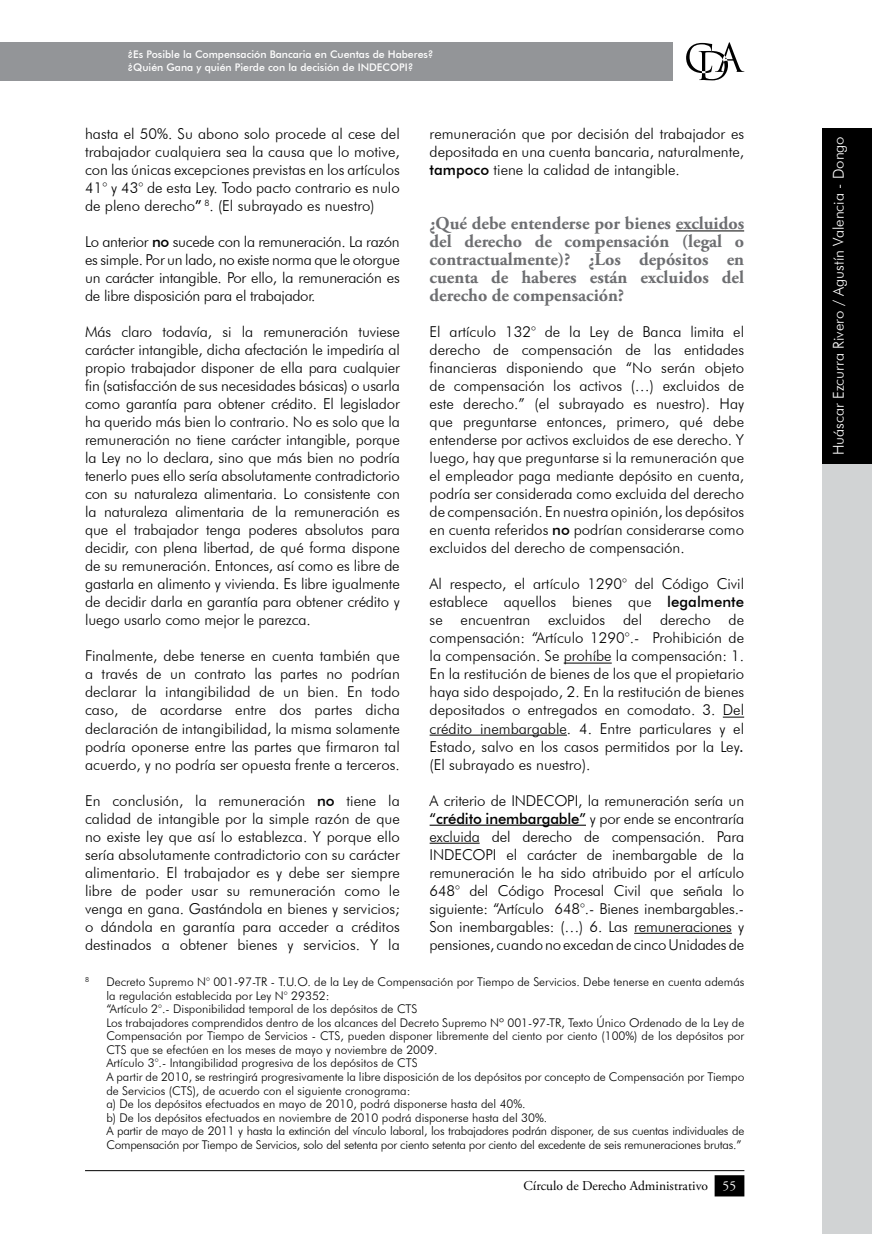
<style>
.page{position:relative;width:872px;height:1234px;background:#fff}
.page>*{position:absolute;margin:0;border:0;box-sizing:border-box;transform-origin:0 0}
.t1{font:700 18px/18px "Adobe Garamond Pro";color:#6d6e71;text-align:justify}
.t2{font:300 15px/18px "Futura BT";color:#000;text-align:justify}
.t3{font:300 15px "Futura BT";color:#fff}
.t4{font:13.5px "Adobe Garamond Pro";color:#000}
.t5{font:300 12px/13.5px "Futura BT";color:#000}
.t6{font:300 12px/13.5px "Futura BT";letter-spacing:-.02em;color:#000;text-align:right}
.t7{font:500 10.5px/12.6px "Futura BT";color:#fff}
.t8{font:300 7.05px "Futura BT";color:#000}
.s1{font-weight:500}
.s2{font-weight:500;font-style:italic}
.s3{color:#fff}
</style>
<div class="page">
<div style="left:0;top:43px;width:673px;height:38px;background:#939598"></div>
<svg style="left:686px;top:42px;width:58px;height:38px"></svg>
<hr style="left:85px;top:1169px;width:659px;height:1px;background:#000">
<div style="left:715px;top:1175px;width:28px;height:20px;background:#000"></div>
<div style="left:714px;top:1174px;width:30px;height:22px;border:2px solid #000"></div>
<div style="left:822px;top:306px;width:50px;height:927px;background:#d1d3d4"></div>
<div style="left:822px;top:128px;width:50px;height:335px;background:#000"></div>
<hr style="left:676px;top:230px;width:68px;height:1px;background:#000">
<hr style="left:563px;top:662px;width:49px;height:1px;background:#000">
<svg style="left:723px;top:716px;width:21px;height:1px"></svg>
<hr style="left:429px;top:734px;width:138px;height:1px;background:#000">
<hr style="left:429px;top:824px;width:157px;height:1px;background:#000">
<hr style="left:429px;top:842px;width:50px;height:1px;background:#000">
<hr style="left:634px;top:932px;width:98px;height:1px;background:#000">
<p class="t7" style="left:128px;top:48px;width:307px">¿Es Posible la Compensación Bancaria en Cuentas de Haberes? ¿Quién Gana y quién Pierde con la decisión de INDECOPI?</p>
<p class="t2" style="left:85px;top:125px;width:316px">hasta el 50%. Su abono solo procede al cese del trabajador cualquiera sea la causa que lo motive, con las únicas excepciones previstas en los artículos 41° y 43° de esta Ley. Todo pacto contrario es nulo de pleno derecho<span class="s1">”</span> <sup>8</sup>. (E l subrayado es nuestro)</p>
<p class="t2" style="left:85px;top:233px;width:316px">Lo anterior <span class="s1">no</span> sucede con la remuneración. La razón es simple. Por un lado, no existe norma que le otorgue un carácter intangible. Por ello, la remuneración es de libre disposición para el trabajador.</p>
<p class="t2" style="left:85px;top:323px;width:316px">Más claro todavía, si la remuneración tuviese carácter intangible, dicha afectación le impediría al propio trabajador disponer de ella para cualquier fin (satisfacción de sus necesidades básicas) o usarla como garantía para obtener crédito. E l legislador ha querido más bien lo contrario. No es solo que la remuneración no tiene carácter intangible, porque la Ley no lo declara, sino que más bien no podría tenerlo pues ello sería absolutamente contradictorio con su naturaleza alimentaria. Lo consistente con la naturaleza alimentaria de la remuneración es que el trabajador tenga poderes absolutos para decidir, con plena libertad, de qué forma dispone de su remuneración. Entonces, así como es libre de gastarla en alimento y vivienda. Es libre igualmente de decidir darla en garantía para obtener crédito y luego usarlo como mejor le parezca.</p>
<p class="t2" style="left:85px;top:647px;width:316px">Finalmente, debe tenerse en cuenta también que a través de un contrato las partes no podrían declarar la intangibilidad de un bien. En todo caso, de acordarse entre dos partes dicha declaración de intangibilidad, la misma solamente podría oponerse entre las partes que firmaron tal acuerdo, y no podría ser opuesta frente a terceros.</p>
<p class="t2" style="left:85px;top:791px;width:316px">En conclusión, la remuneración <span class="s1">no</span> tiene la calidad de intangible por la simple razón de que no existe ley que así lo establezca. Y porque ello sería absolutamente contradictorio con su carácter alimentario. E l trabajador es y debe ser siempre libre de poder usar su remuneración como le venga en gana. Gastándola en bienes y servicios; o dándola en garantía para acceder a créditos destinados a obtener bienes y servicios. Y la</p>
<p class="t2" style="left:429px;top:125px;width:316px">remuneración que por decisión del trabajador es depositada en una cuenta bancaria, naturalmente, <span class="s1">tampoco</span> tiene la calidad de intangible.</p>
<p class="t1" style="left:429px;top:215px;width:316px">¿Qué debe entenderse por bienes excluidos del derecho de compensación (legal o contractualmente)? ¿Los depósitos en cuenta de haberes están excluidos del derecho de compensación?</p>
<p class="t2" style="left:429px;top:323px;width:316px">E l artículo 132° de la Ley de Banca limita el derecho de compensación de las entidades financieras disponiendo que “No serán objeto de compensación los activos (…) excluidos de este derecho.” (el subrayado es nuestro). Hay que preguntarse entonces, primero, qué debe entenderse por activos excluidos de ese derecho. Y luego, hay que preguntarse si la remuneración que el empleador paga mediante depósito en cuenta, podría ser considerada como excluida del derecho de compensación. E n nuestra opinión, los depósitos en cuenta referidos <span class="s1">no</span> podrían considerarse como excluidos del derecho de compensación.</p>
<p class="t2" style="left:429px;top:575px;width:316px">Al respecto, el artículo 1290° del Código Civil establece aquellos bienes que <span class="s1">legalmente </span>se encuentran excluidos del derecho de compensación: “Artículo 1290°.- Prohibición de la compensación. Se prohíbe la compensación: 1.<br>E n la restitución de bienes de los que el propietario haya sido despojado, 2. E n la restitución de bienes depositados o entregados en comodato. 3. Del crédito inembargable. 4. E ntre particulares y el Estado, salvo en los casos permitidos por la Ley<span class="s2">. </span>(E l subrayado es nuestro).</p>
<p class="t2" style="left:429px;top:791px;width:316px">A criterio de I NDECOPI, la remuneración sería un <span class="s1">“crédito inembargable”</span> y por ende se encontraría excluida del derecho de compensación. Para I NDECOPI el carácter de inembargable de la remuneración le ha sido atribuido por el artículo 648° del Código Procesal Civil que señala lo siguiente: “Artículo 648°.- Bienes inembargables.- Son inembargables: (…) 6. Las remuneraciones y pensiones, cuando no excedan de cinco Unidades de</p>
<p class="t8" style="left:85px;top:975px;width:6px">8</p>
<p class="t5" style="left:106px;top:975px;width:639px">Decreto Supremo N° 001-97-TR - T.U.O. de la Ley de Compensación por Tiempo de Servicios. Debe tenerse en cuenta además la regulación establecida por Ley N° 29352:<br>“Artículo 2°.- Disponibilidad temporal de los depósitos de CTS<br>Los trabajadores comprendidos dentro de los alcances del Decreto Supremo Nº 001-97-TR, Texto Único Ordenado de la Ley de Compensación por Tiempo de Servicios - CTS, pueden disponer libremente del ciento por ciento (100%) de los depósitos por CTS que se efectúen en los meses de mayo y noviembre de 2009.<br>Artículo 3°.- I ntangibilidad progresiva de los depósitos de CTS</p>
<p class="t5" style="left:85px;top:1069px;width:16px">A</p>
<p class="t5" style="left:106px;top:1069px;width:639px;text-indent:10px">partir de 2010, se restringirá progresivamente la libre disposición de los depósitos por concepto de Compensación por Tiempo de Servicios (CTS), de acuerdo con el siguiente cronograma:<br>a) De los depósitos efectuados en mayo de 2010, podrá disponerse hasta del 40%.<br>b) De los depósitos efectuados en noviembre de 2010 podrá disponerse hasta del 30%.</p>
<p class="t5" style="left:85px;top:1123px;width:16px">A</p>
<p class="t6" style="left:106px;top:1123px;width:639px">partir de mayo de 2011 y hasta la extinción del vínculo laboral, los trabajadores podrán disponer, de sus cuentas individuales de<br>Compensación por Tiempo de Servicios, solo del setenta por ciento setenta por ciento del excedente de seis remuneraciones brutas.”</p>
<p class="t4" style="left:523px;top:1176px;width:214px">Círculo de Derecho Administrativo <span class="s3">55</span></p>
<p class="t3" style="left:829px;top:455px;width:320px;rotate:-90deg">Huáscar Ezcurra Rivero / Agustín Valencia - Dongo</p>
</div>
